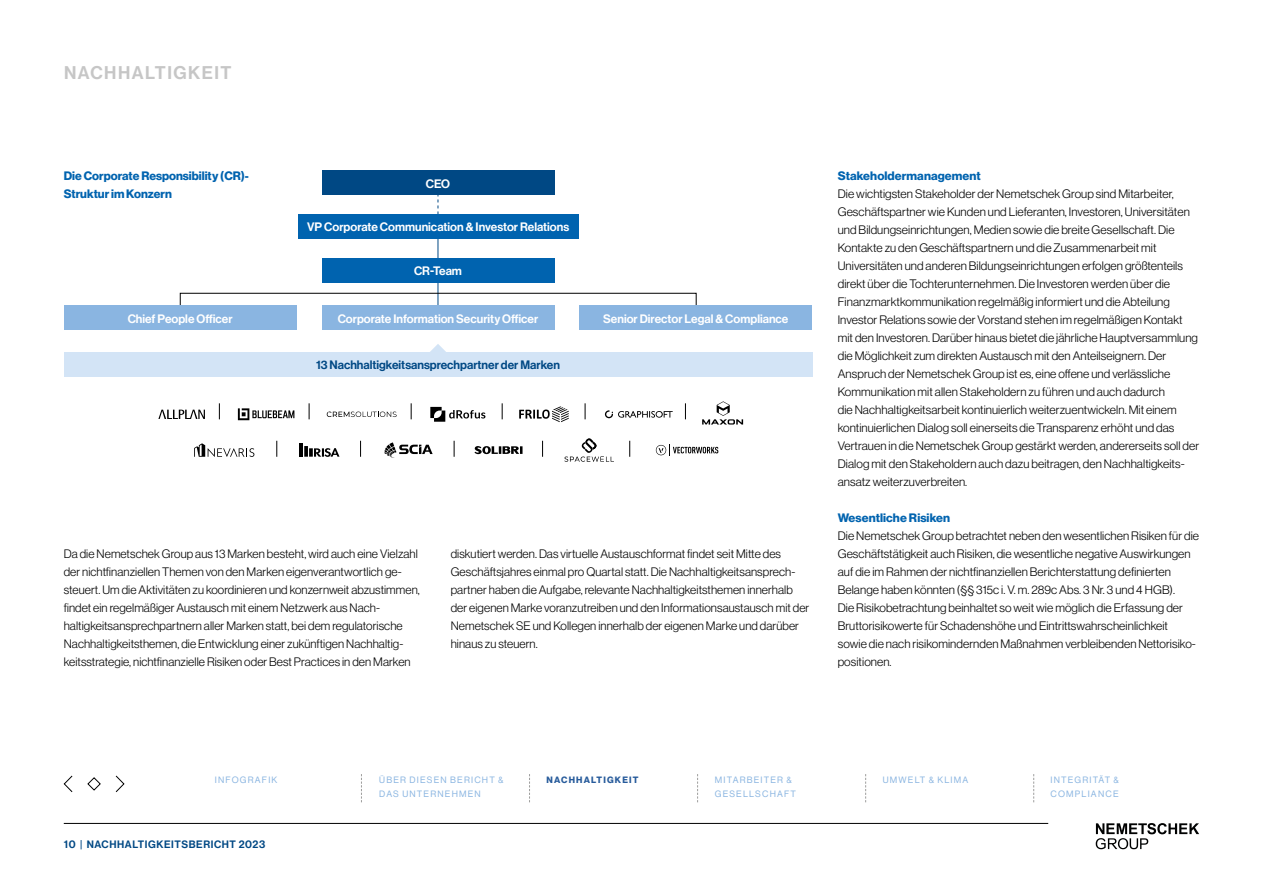
<style>
.page{position:relative;width:1263px;height:893px;background:#fff}
.page>*{position:absolute;margin:0;border:0;box-sizing:border-box;transform-origin:0 0}
.t1{font:18px "Neue Haas Display Mediu";letter-spacing:.08em;color:#c6c6c6}
.t2{font:300 12px/18px "Neue Haas Display";letter-spacing:.005em;color:#000}
.t3{font:12px "Neue Haas Display Mediu";color:#fff}
.t4{font:700 12px/18px "Neue Haas Display";color:#0063af}
.t5{font:12px "Neue Haas Display Mediu";color:#004884}
.t6{font:10.5px "Neue Haas Display Mediu";letter-spacing:.055em;color:#004884}
.t7{font:9px/13.5px "Neue Haas Display";letter-spacing:.13em;color:#8ab5e1}
.t8{font:700 9px "Neue Haas Display";letter-spacing:.13em;color:#275b9b}
</style>
<div class="page">
<hr style="left:64px;top:823px;width:984px;height:1px;background:#000">
<svg style="left:1096px;top:823px;width:103px;height:26px"></svg>
<svg style="left:63px;top:775px;width:10px;height:17px"></svg>
<svg style="left:87px;top:777px;width:14px;height:14px"></svg>
<hr style="left:438px;top:234px;width:1px;height:73px;background:#004884">
<svg style="left:438px;top:195px;width:1px;height:19px"></svg>
<div style="left:322px;top:170px;width:232px;height:25px;background:#004884"></div>
<div style="left:298px;top:214px;width:280px;height:25px;background:#0063af"></div>
<div style="left:64px;top:352px;width:748px;height:25px;background:#d3e4f6"></div>
<div style="left:322px;top:258px;width:232px;height:24px;background:#0063af"></div>
<div style="left:180px;top:293px;width:516px;height:13px;border:1px solid #000"></div>
<div style="left:64px;top:305px;width:232px;height:25px;background:#8ab5e1"></div>
<div style="left:322px;top:305px;width:232px;height:25px;background:#8ab5e1"></div>
<div style="left:579px;top:305px;width:233px;height:25px;background:#8ab5e1"></div>
<svg style="left:430px;top:344px;width:16px;height:8px"></svg>
<svg style="left:702px;top:401px;width:41px;height:24px"></svg>
<svg style="left:304px;top:446px;width:4px;height:11px"></svg>
<svg style="left:309px;top:448px;width:30px;height:9px"></svg>
<hr style="left:299px;top:443px;width:4px;height:14px;background:#000">
<svg style="left:564px;top:438px;width:50px;height:24px"></svg>
<svg style="left:194px;top:443px;width:60px;height:14px"></svg>
<svg style="left:384px;top:442px;width:49px;height:16px"></svg>
<svg style="left:474px;top:446px;width:48px;height:8px"></svg>
<svg style="left:656px;top:444px;width:62px;height:12px"></svg>
<svg style="left:327px;top:412px;width:70px;height:5px"></svg>
<svg style="left:158px;top:410px;width:47px;height:9px"></svg>
<svg style="left:605px;top:410px;width:68px;height:8px"></svg>
<svg style="left:238px;top:408px;width:56px;height:12px"></svg>
<svg style="left:430px;top:407px;width:55px;height:15px"></svg>
<svg style="left:519px;top:406px;width:50px;height:16px"></svg>
<svg style="left:219px;top:403px;width:1px;height:16px"></svg>
<svg style="left:276px;top:441px;width:1px;height:16px"></svg>
<svg style="left:360px;top:441px;width:1px;height:16px"></svg>
<svg style="left:454px;top:441px;width:1px;height:16px"></svg>
<svg style="left:542px;top:441px;width:1px;height:16px"></svg>
<svg style="left:629px;top:441px;width:1px;height:16px"></svg>
<svg style="left:309px;top:403px;width:1px;height:16px"></svg>
<svg style="left:411px;top:403px;width:1px;height:16px"></svg>
<svg style="left:502px;top:403px;width:1px;height:16px"></svg>
<svg style="left:585px;top:403px;width:1px;height:16px"></svg>
<svg style="left:685px;top:403px;width:1px;height:16px"></svg>
<svg style="left:361px;top:774px;width:1px;height:28px"></svg>
<svg style="left:529px;top:774px;width:1px;height:28px"></svg>
<svg style="left:697px;top:774px;width:1px;height:28px"></svg>
<svg style="left:865px;top:774px;width:1px;height:28px"></svg>
<svg style="left:1033px;top:774px;width:1px;height:28px"></svg>
<svg style="left:115px;top:775px;width:10px;height:17px"></svg>
<h1 class="t1" style="left:64px;top:62px;width:169px">NACHHALTIGKEIT</h1>
<p class="t4" style="left:64px;top:167px;width:187px">Die Corporate Responsibility (CR)-<br>Struktur im Konzern</p>
<p class="t3" style="left:426px;top:177px;width:26px">CEO</p>
<p class="t3" style="left:307px;top:220px;width:264px">VP Corporate Communication &amp; Investor Relations</p>
<p class="t3" style="left:414px;top:264px;width:49px">CR-Team</p>
<p class="t3" style="left:128px;top:312px;width:106px">Chief People Officer</p>
<p class="t3" style="left:338px;top:312px;width:202px">Corporate Information Security Officer</p>
<p class="t3" style="left:603px;top:312px;width:187px">Senior Director Legal &amp; Compliance</p>
<p class="t5" style="left:316px;top:358px;width:245px">13 Nachhaltigkeitsansprechpartner der Marken</p>
<p class="t2" style="left:64px;top:545px;width:357px">Da die Nemetschek Group aus 13 Marken besteht, wird auch eine Vielzahl der nichtfinanziellen Themen von den Marken eigenverantwortlich ge&shy;steuert. Um die Aktivitäten zu koordinieren und konzernweit abzustimmen, findet ein regelmäßiger Austausch mit einem Netzwerk aus Nach&shy;haltigkeitsansprechpartnern aller Marken statt, bei dem regulatorische Nachhaltigkeitsthemen, die Entwicklung einer zukünftigen Nachhaltig&shy;keitsstrategie, nichtfinanzielle Risiken oder Best Practices in den Marken</p>
<p class="t2" style="left:451px;top:545px;width:360px">diskutiert werden. Das virtuelle Austauschformat findet seit Mitte des Geschäftsjahres einmal pro Quartal statt. Die Nachhaltigkeitsansprech&shy;partner haben die Aufgabe, relevante Nachhaltigkeitsthemen innerhalb der eigenen Marke voranzutreiben und den Informationsaustausch mit der Nemetschek SE und Kollegen innerhalb der eigenen Marke und darüber hinaus zu steuern.</p>
<p class="t4" style="left:838px;top:167px;width:144px">Stakeholdermanagement</p>
<p class="t2" style="left:838px;top:185px;width:363px">Die wichtigsten Stakeholder der Nemetschek Group sind Mitarbeiter, Geschäftspartner wie Kunden und Lieferanten, Investoren, Universitäten und Bildungseinrichtungen, Medien sowie die breite Gesellschaft. Die Kontakte zu den Geschäftspartnern und die Zusammenarbeit mit Universitäten und anderen Bildungseinrichtungen erfolgen größtenteils direkt über die Tochterunternehmen. Die Investoren werden über die Finanzmarktkommunikation regelmäßig informiert und die Abteilung Investor Relations sowie der Vorstand stehen im regelmäßigen Kontakt mit den Investoren. Darüber hinaus bietet die jährliche Hauptversammlung die Möglichkeit zum direkten Austausch mit den Anteilseignern. Der Anspruch der Nemetschek Group ist es, eine offene und verlässliche Kommunikation mit allen Stakeholdern zu führen und auch dadurch<br>die Nachhaltigkeitsarbeit kontinuierlich weiterzuentwickeln. Mit einem kontinuierlichen Dialog soll einerseits die Transparenz erhöht und das Vertrauen in die Nemetschek Group gestärkt werden, andererseits soll der Dialog mit den Stakeholdern auch dazu beitragen, den Nachhaltigkeits&shy;ansatz weiterzuverbreiten.</p>
<p class="t4" style="left:838px;top:509px;width:114px">Wesentliche Risiken</p>
<p class="t2" style="left:838px;top:527px;width:363px">Die Nemetschek Group betrachtet neben den wesentlichen Risiken für die Geschäftstätigkeit auch Risiken, die wesentliche negative Auswirkungen auf die im Rahmen der nichtfinanziellen Berichterstattung definierten Belange haben könnten (§§ 315c i. V. m. 289c Abs. 3 Nr. 3 und 4 HGB).<br>Die Risikobetrachtung beinhaltet so weit wie möglich die Erfassung der Bruttorisikowerte für Schadenshöhe und Eintrittswahrscheinlichkeit sowie die nach risikomindernden Maßnahmen verbleibenden Nettorisiko&shy;positionen.</p>
<p class="t7" style="left:215px;top:773px;width:64px">INFOGRAFIK</p>
<p class="t6" style="left:64px;top:839px;width:203px">10 | NACHHALTIGKEITSBERICHT 2023</p>
<p class="t7" style="left:379px;top:773px;width:126px">ÜBER DIESEN BERICHT &amp;<br>DAS UNTERNEHMEN</p>
<p class="t8" style="left:547px;top:775px;width:93px">NACHHALTIGKEIT</p>
<p class="t7" style="left:715px;top:773px;width:83px">MITARBEITER &amp;<br>GESELLSCHAFT</p>
<p class="t7" style="left:883px;top:773px;width:87px">UMWELT &amp; KLIMA</p>
<p class="t7" style="left:1050px;top:773px;width:70px">INTEGRITÄT &amp;<br>COMPLIANCE</p>
</div>
